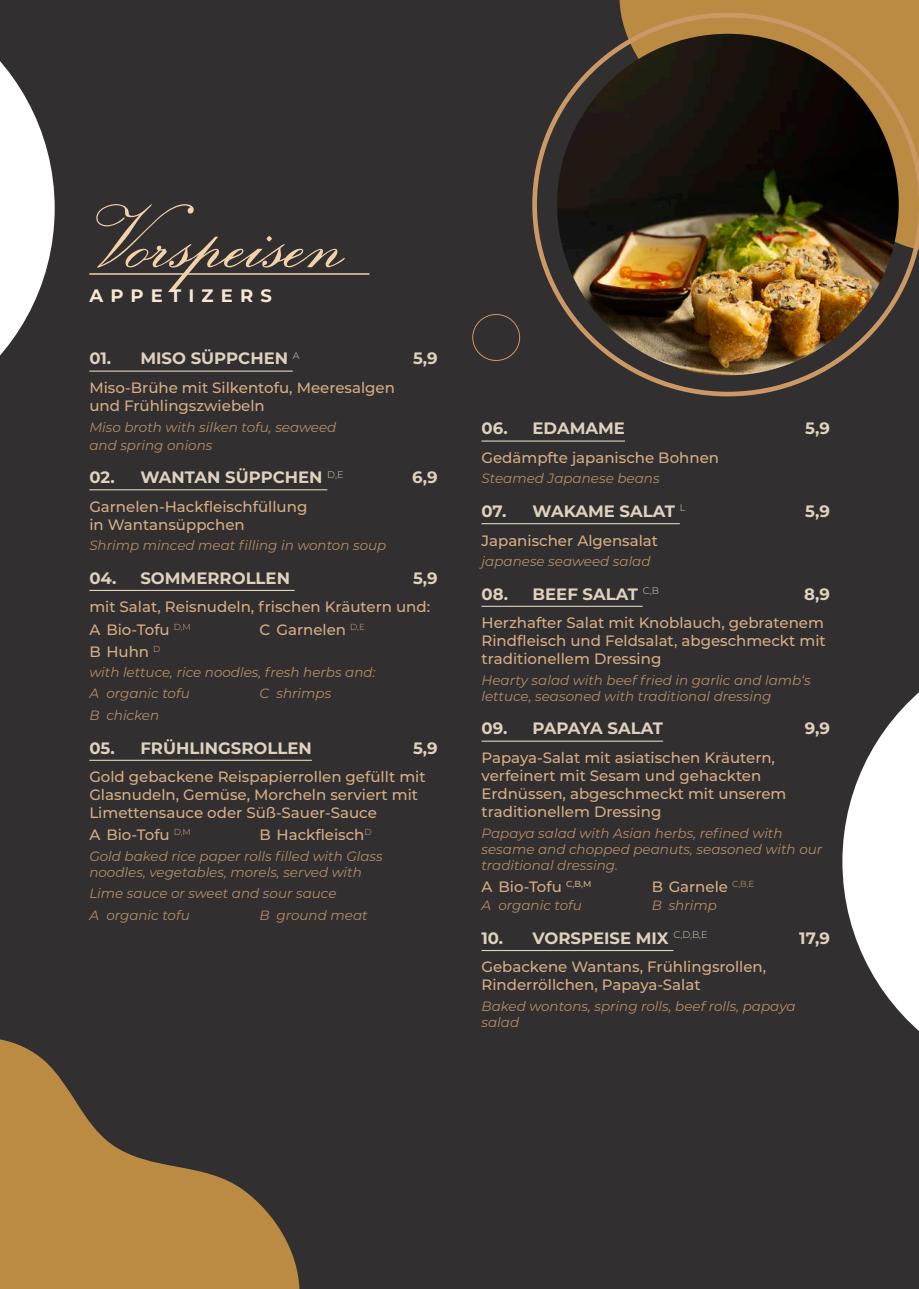
<style>
.page{position:relative;width:919px;height:1289px;background:#fff}
.page>*{position:absolute;margin:0;border:0;box-sizing:border-box;transform-origin:0 0}
.t1{font:90px "Exmouth";color:#f2d2ab}
.t2{font:700 18px "Montserrat";letter-spacing:.4em;color:#f8e8d2}
.t3{font:700 16.5px "Montserrat";color:#ded2be}
.t4{font:500 15px/18px "Montserrat";color:#d6ad85}
.t5{font:italic 13.5px/16.2px "Montserrat";color:#b58d68}
</style>
<div class="page">
<div style="left:0;top:0;width:918px;height:1288px;background:#312f30"></div>
<hr style="left:481px;top:440px;width:144px;height:1px;background:#ded2be">
<hr style="left:481px;top:523px;width:198px;height:1px;background:#ded2be">
<hr style="left:481px;top:605px;width:161px;height:2px;background:#ded2be">
<hr style="left:481px;top:740px;width:182px;height:1px;background:#ded2be">
<hr style="left:481px;top:949px;width:192px;height:2px;background:#ded2be">
<hr style="left:89px;top:273px;width:280px;height:2px;background:#f2d2ab">
<hr style="left:89px;top:370px;width:204px;height:2px;background:#ded2be">
<hr style="left:89px;top:489px;width:238px;height:1px;background:#ded2be">
<hr style="left:89px;top:590px;width:206px;height:1px;background:#ded2be">
<hr style="left:89px;top:759px;width:223px;height:1px;background:#ded2be">
<div style="left:619px;top:0;width:299px;height:13px;background:#bb8b43"></div>
<svg style="left:0;top:1039px;width:299px;height:249px;fill:#bb8b43"></svg>
<svg style="left:0;top:61px;width:55px;height:295px"></svg>
<svg style="left:842px;top:693px;width:76px;height:337px"></svg>
<img style="left:532px;top:13px;width:386px;height:383px">
<div style="left:472px;top:314px;width:48px;height:47px;border:1px solid #c96;border-radius:50%"></div>
<h1 class="t1" style="left:89px;top:184px;width:266px">Vorspeisen</h1>
<p class="t2" style="left:89px;top:282px;width:182px">APPETIZERS</p>
<p class="t3" style="left:89px;top:346px;width:45px">01. M</p>
<p class="t3" style="left:156px;top:346px;width:145px">ISO SÜPPCHEN <sup>A</sup></p>
<p class="t3" style="left:413px;top:346px;width:26px">5,9</p>
<p class="t4" style="left:89px;top:378px;width:307px">Miso-Brühe mit Silkentofu, Meeresalgen und Frühlingszwiebeln</p>
<p class="t5" style="left:89px;top:417px;width:248px;line-height:18px">Miso broth with silken tofu, seaweed and spring onions</p>
<p class="t3" style="left:89px;top:465px;width:255px">02. WANTAN SÜPPCHEN <sup>D,E</sup></p>
<p class="t3" style="left:412px;top:465px;width:27px">6,9</p>
<p class="t4" style="left:89px;top:497px;width:219px">Garnelen-Hackfleischfüllung in Wantansüppchen</p>
<p class="t5" style="left:89px;top:537px;width:298px">Shrimp minced meat filling in wonton soup</p>
<p class="t3" style="left:89px;top:566px;width:202px">04. SOMMERROLLEN</p>
<p class="t3" style="left:413px;top:566px;width:26px">5,9</p>
<p class="t4" style="left:89px;top:595px;width:342px;line-height:22.2px">mit Salat, Reisnudeln, frischen Kräutern und:<br>A Bio-Tofu <sup>D,M</sup></p>
<p class="t4" style="left:259px;top:619px;width:107px">C Garnelen <sup>D,E</sup></p>
<p class="t4" style="left:89px;top:642px;width:73px">B Huhn <sup>D</sup></p>
<p class="t5" style="left:89px;top:662px;width:288px;line-height:20.4px">with lettuce, rice noodles, fresh herbs and:<br>A organic tofu</p>
<p class="t5" style="left:259px;top:684px;width:73px">C shrimps</p>
<p class="t5" style="left:89px;top:706px;width:71px">B chicken</p>
<p class="t3" style="left:89px;top:735px;width:224px">05. FRÜHLINGSROLLEN</p>
<p class="t3" style="left:413px;top:735px;width:26px">5,9</p>
<p class="t4" style="left:89px;top:767px;width:338px">Gold gebackene Reispapierrollen gefüllt mit<br>Glasnudeln, Gemüse, Morcheln serviert mit<br>Limettensauce oder Süß-Sauer-Sauce</p>
<p class="t4" style="left:89px;top:825px;width:103px">A Bio-Tofu <sup>D,M</sup></p>
<p class="t4" style="left:259px;top:825px;width:114px">B Hackfleisch<sup>D</sup></p>
<p class="t5" style="left:89px;top:847px;width:295px">Gold baked rice paper rolls filled with Glass noodles, vegetables, morels, served with</p>
<p class="t5" style="left:89px;top:881px;width:249px;line-height:22.2px">Lime sauce or sweet and sour sauce<br>A organic tofu</p>
<p class="t5" style="left:259px;top:906px;width:110px">B ground meat</p>
<p class="t3" style="left:481px;top:416px;width:145px">06. E DAMAME</p>
<p class="t3" style="left:805px;top:416px;width:26px">5,9</p>
<p class="t4" style="left:481px;top:448px;width:239px">Gedämpfte japanische Bohnen</p>
<p class="t5" style="left:481px;top:470px;width:180px">Steamed Japanese beans</p>
<p class="t3" style="left:481px;top:499px;width:76px">07. WAKAME</p>
<p class="t3" style="left:619px;top:499px;width:67px">SALAT <sup>L</sup></p>
<p class="t3" style="left:805px;top:499px;width:26px">5,9</p>
<p class="t4" style="left:481px;top:530px;width:178px">Japanischer Algensalat</p>
<p class="t5" style="left:481px;top:552px;width:171px">japanese seaweed salad</p>
<p class="t3" style="left:481px;top:582px;width:179px">08. BEEF SALAT <sup>C,B</sup></p>
<p class="t3" style="left:804px;top:582px;width:27px">8,9</p>
<p class="t4" style="left:481px;top:613px;width:346px;text-align:justify">Herzhafter Salat mit Knoblauch, gebratenem Rindfleisch und Feldsalat, abgeschmeckt mit traditionellem Dressing</p>
<p class="t5" style="left:481px;top:671px;width:330px">Hearty salad with beef fried in garlic and lamb‘s lettuce, seasoned with traditional dressing</p>
<p class="t3" style="left:481px;top:716px;width:183px">09. PAPAYA SALAT</p>
<p class="t3" style="left:804px;top:716px;width:27px">9,9</p>
<p class="t4" style="left:481px;top:748px;width:306px">Papaya-Salat mit asiatischen Kräutern, verfeinert mit Sesam und gehackten Erdnüssen, abgeschmeckt mit unserem traditionellem Dressing</p>
<p class="t5" style="left:481px;top:824px;width:342px">Papaya salad with Asian herbs, refined with sesame and chopped peanuts, seasoned with our traditional dressing.</p>
<p class="t4" style="left:481px;top:877px;width:111px">A Bio-Tofu <sup>C,B,M</sup></p>
<p class="t4" style="left:651px;top:877px;width:104px">B Garnele <sup>C,B,E</sup></p>
<p class="t5" style="left:481px;top:896px;width:102px">A organic tofu</p>
<p class="t5" style="left:651px;top:896px;width:67px">B shrimp</p>
<p class="t3" style="left:481px;top:926px;width:228px">10. VORSPEISE M IX <sup>C,D,B,E</sup></p>
<p class="t3" style="left:799px;top:926px;width:32px">17,9</p>
<p class="t4" style="left:481px;top:957px;width:286px">Gebackene Wantans, Frühlingsrollen,<br>Rinderröllchen, Papaya-Salat</p>
<p class="t5" style="left:481px;top:997px;width:315px">Baked wontons, spring rolls, beef rolls, papaya salad</p>
</div>
